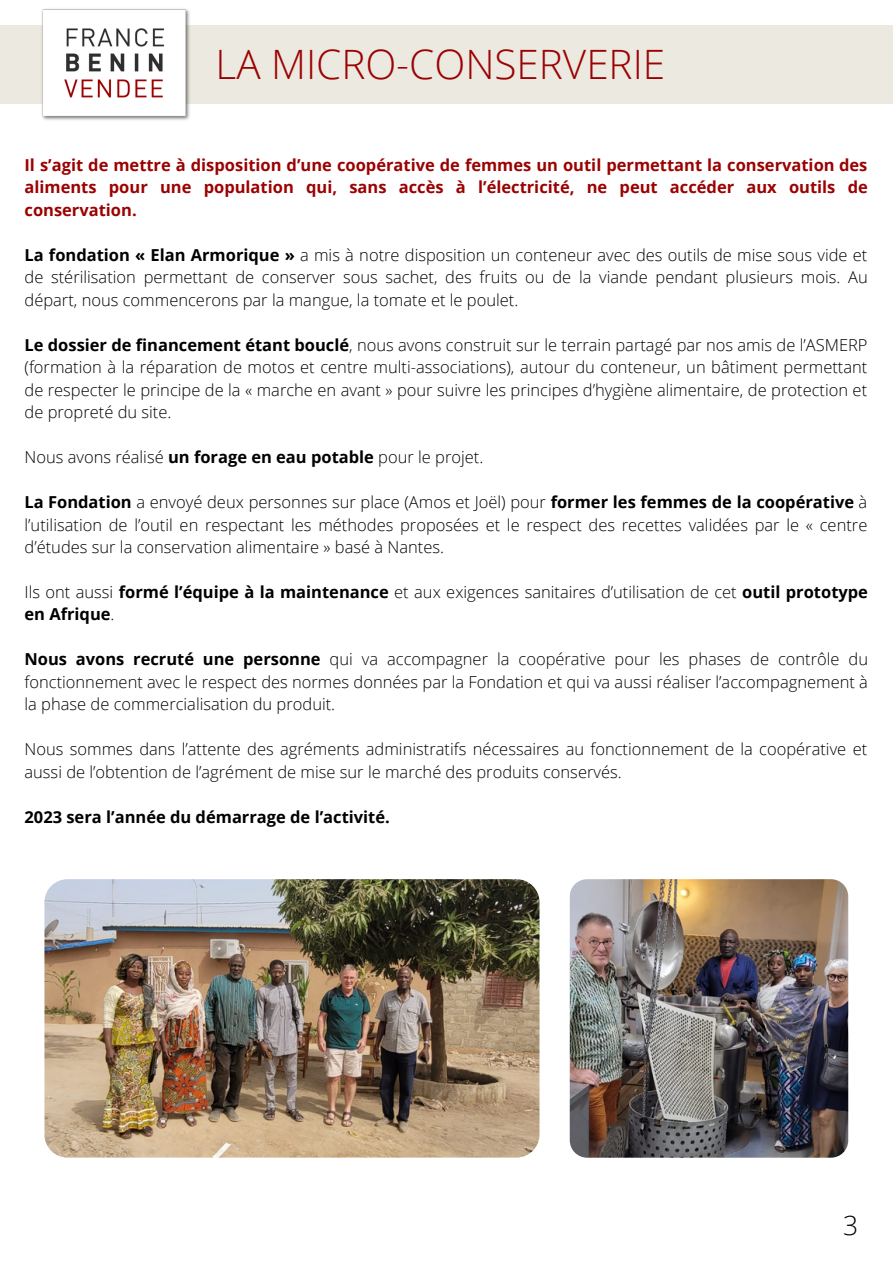
<style>
.page{position:relative;width:893px;height:1264px;background:#fff}
.page>*{position:absolute;margin:0;border:0;box-sizing:border-box;transform-origin:0 0}
.t1{font:300 40.5px "Open Sans";color:#9b0202}
.t2{font:300 26.4px "Open Sans";color:#000}
.t3{font:300 16.5px/22.5px "Open Sans";color:#000;text-align:justify}
.t4{font:700 16.5px/22.5px "Open Sans";color:#9b0202;text-align:justify}
.t5{font:700 16.5px "Open Sans";color:#000}
.s1{font-weight:700}
</style>
<div class="page">
<div style="left:0;top:25px;width:892px;height:78px;background:#ece9e1"></div>
<img style="left:44px;top:879px;width:495px;height:278px;border-radius:23px">
<img style="left:569px;top:879px;width:279px;height:278px;border-radius:17px">
<img style="left:40px;top:9px;width:153px;height:111px">
<h1 class="t1" style="left:215px;top:36px;width:451px">LA MICRO-CONSERVERIE</h1>
<p class="t4" style="left:25px;top:153px;width:844px">Il s’agit de mettre à disposition d’une coopérative de femmes un outil permettant la conservation des aliments pour une population qui, sans accès à l’électricité, ne peut accéder aux outils de conservation.</p>
<p class="t3" style="left:25px;top:243px;width:844px"><span class="s1">La fondation « Elan Armorique »</span> a mis à notre disposition un conteneur avec des outils de mise sous vide et de stérilisation permettant de conserver sous sachet, des fruits ou de la viande pendant plusieurs mois. Au départ, nous commencerons par la mangue, la tomate et le poulet.</p>
<p class="t3" style="left:25px;top:333px;width:844px"><span class="s1">Le dossier de financement étant bouclé</span>, nous avons construit sur le terrain partagé par nos amis de l’ASMERP (formation à la réparation de motos et centre multi-associations), autour du conteneur, un bâtiment permettant de respecter le principe de la « marche en avant » pour suivre les principes d’hygiène alimentaire, de protection et de propreté du site.</p>
<p class="t3" style="left:25px;top:445px;width:460px">Nous avons réalisé <span class="s1">un forage en eau potable</span> pour le projet.</p>
<p class="t3" style="left:25px;top:490px;width:844px"><span class="s1">La Fondation</span> a envoyé deux personnes sur place (Amos et Joël) pour <span class="s1">former les femmes de la coopérative</span> à l’utilisation de l’outil en respectant les méthodes proposées et le respect des recettes validées par le « centre d’études sur la conservation alimentaire » basé à Nantes.</p>
<p class="t3" style="left:25px;top:580px;width:844px">Ils ont aussi <span class="s1">formé l’équipe à la maintenance</span> et aux exigences sanitaires d’utilisation de cet <span class="s1">outil prototype en Afrique</span>.</p>
<p class="t3" style="left:25px;top:647px;width:845px"><span class="s1">Nous avons recruté une personne</span> qui va accompagner la coopérative pour les phases de contrôle du fonctionnement avec le respect des normes données par la Fondation et qui va aussi réaliser l’accompagnement à la phase de commercialisation du produit.</p>
<p class="t3" style="left:25px;top:737px;width:844px">Nous sommes dans l’attente des agréments administratifs nécessaires au fonctionnement de la coopérative et aussi de l’obtention de l’agrément de mise sur le marché des produits conservés.</p>
<p class="t5" style="left:25px;top:805px;width:367px">2023 sera l’année du démarrage de l’activité.</p>
<h2 class="t2" style="left:843px;top:1206px;width:17px">3</h2>
</div>
